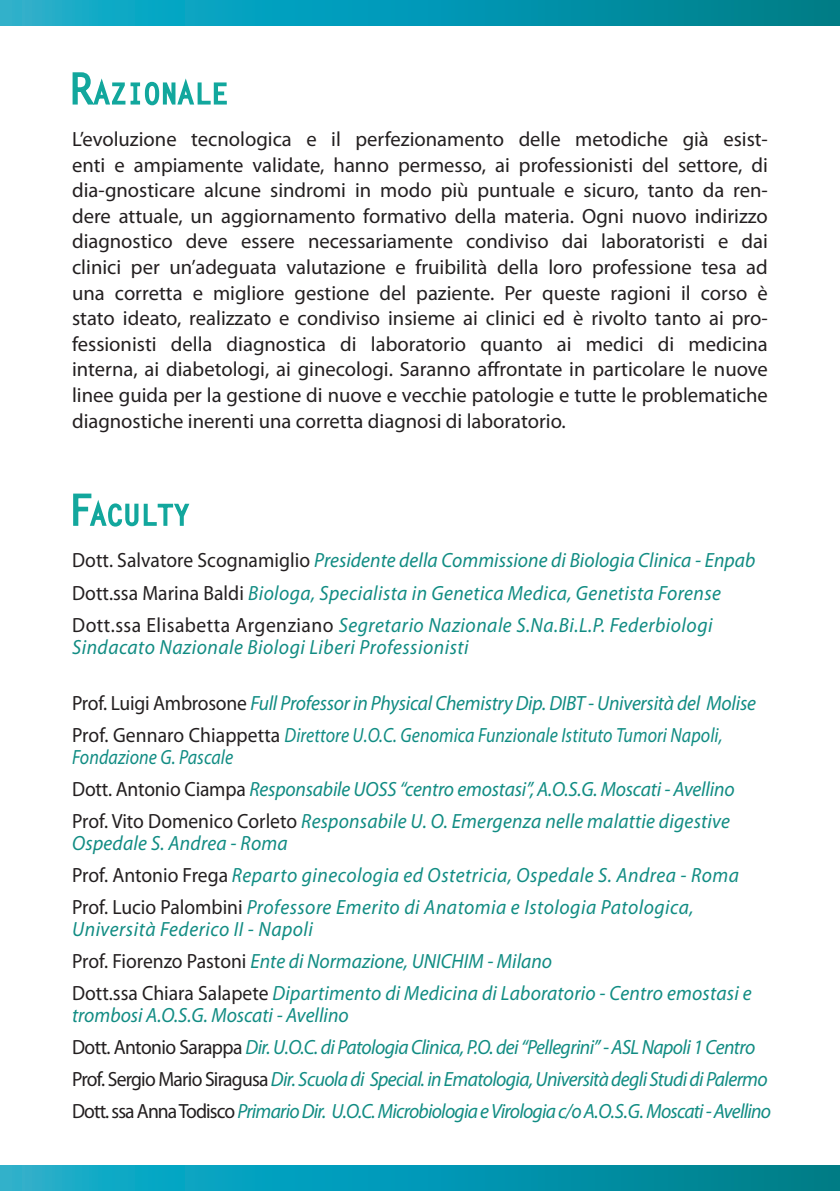
<style>
.page{position:relative;width:840px;height:1191px;background:#fff}
.page>*{position:absolute;margin:0;border:0;box-sizing:border-box;transform-origin:0 0}
.t1{font:20.6px/25.6px "Myriad Pro";color:#231f20;text-align:justify}
.t2{font:italic 20.6px/32px "Myriad Pro";letter-spacing:.005em;color:#118c83;scale:.95 1}
.t3{font:italic 20.6px/22px "Myriad Pro";letter-spacing:.025em;color:#118c83;scale:.95 1}
.t4{font:italic 20.6px "Myriad Pro";letter-spacing:-.03em;color:#118c83;scale:.95 1}
.t5{font:italic 20.6px/22px "Myriad Pro";letter-spacing:.005em;color:#118c83;scale:.87 1}
.t6{font:italic 20.6px "Myriad Pro";letter-spacing:-.04em;color:#118c83;scale:.95 1}
.t7{font:italic 20.6px "Myriad Pro";letter-spacing:-.015em;color:#118c83;scale:.95 1}
.s1{font-style:normal;color:#231f20}
</style>
<div class="page">
<svg style="left:1px;top:0;width:838px;height:26px;background:#0597b0"></svg>
<svg style="left:72px;top:72px;width:155px;height:34px"></svg>
<svg style="left:1px;top:1165px;width:838px;height:26px;background:#0597b0"></svg>
<svg style="left:73px;top:493px;width:117px;height:34px"></svg>
<p class="t1" style="left:72px;top:126px;width:697px">L’evoluzione tecnologica e il perfezionamento delle metodiche già esist&shy;enti e ampiamente validate, hanno permesso, ai professionisti del settore, di dia-gnosticare alcune sindromi in modo più puntuale e sicuro, tanto da ren&shy;dere attuale, un aggiornamento formativo della materia. Ogni nuovo indirizzo diagnostico deve essere necessariamente condiviso dai laboratoristi e dai clinici per un’adeguata valutazione e fruibilità della loro professione tesa ad una corretta e migliore gestione del paziente. Per queste ragioni il corso è stato ideato, realizzato e condiviso insieme ai clinici ed è rivolto tanto ai pro&shy;fessionisti della diagnostica di laboratorio quanto ai medici di medicina interna, ai diabetologi, ai ginecologi. Saranno affrontate in particolare le nuove linee guida per la gestione di nuove e vecchie patologie e tutte le problematiche diagnostiche inerenti una corretta diagnosi di laboratorio.</p>
<p class="t2" style="left:72px;top:544px;width:720px"><span class="s1">Dott. Salvatore Scognamiglio</span> Presidente della Commissione di Biologia Clinica - Enpab<br><span class="s1">Dott.ssa Marina Baldi</span> Biologa, Specialista in Genetica Medica, Genetista Forense<br><span class="s1">Dott.ssa Elisabetta Argenziano</span> Segretario Nazionale S.Na.Bi.L.P. Federbiologi</p>
<p class="t3" style="left:72px;top:635px;width:418px">Sindacato Nazionale Biologi Liberi Professionisti</p>
<p class="t7" style="left:72px;top:690px;width:721px"><span class="s1">Prof. Luigi Ambrosone</span> Full Professor in Physical Chemistry Dip. DIBT - Università del Molise</p>
<p class="t5" style="left:72px;top:723px;width:748px"><span class="s1">Prof. Gennaro Chiappetta</span> Direttore U.O.C. Genomica Funzionale Istituto Tumori Napoli,<br>Fondazione G. Pascale</p>
<p class="t2" style="left:72px;top:772px;width:698px"><span class="s1">Dott. Antonio Ciampa</span> Responsabile UOSS “centro emostasi”, A.O.S.G. Moscati - Avellino</p>
<p class="t2" style="left:72px;top:809px;width:693px;line-height:22px"><span class="s1">Prof. Vito Domenico Corleto</span> Responsabile U. O. Emergenza nelle malattie digestive<br>Ospedale S. Andrea - Roma</p>
<p class="t3" style="left:72px;top:863px;width:703px"><span class="s1">Prof. Antonio Frega</span> Reparto ginecologia ed Ostetricia, Ospedale S. Andrea - Roma</p>
<p class="t3" style="left:72px;top:895px;width:655px"><span class="s1">Prof. Lucio Palombini</span> Professore Emerito di Anatomia e Istologia Patologica,<br>Università Federico II - Napoli</p>
<p class="t2" style="left:72px;top:944px;width:506px"><span class="s1">Prof. Fiorenzo Pastoni</span> Ente di Normazione, UNICHIM - Milano</p>
<p class="t2" style="left:72px;top:981px;width:716px;line-height:22px"><span class="s1">Dott.ssa Chiara Salapete</span> Dipartimento di Medicina di Laboratorio - Centro emostasi e trombosi A.O.S.G. Moscati - Avellino</p>
<p class="t4" style="left:72px;top:1034px;width:720px"><span class="s1">Dott. Antonio Sarappa</span> Dir. U.O.C. di Patologia Clinica, P.O. dei “Pellegrini” - ASL Napoli 1 Centro</p>
<p class="t4" style="left:72px;top:1066px;width:733px"><span class="s1">Prof. Sergio Mario Siragusa</span> Dir. Scuola di Special. in Ematologia, Università degli Studi di Palermo</p>
<p class="t6" style="left:72px;top:1098px;width:737px"><span class="s1">Dott. ssa Anna Todisco</span>Primario Dir. U.O.C. Microbiologia e Virologia c/o A.O.S.G. Moscati - Avellino</p>
</div>
